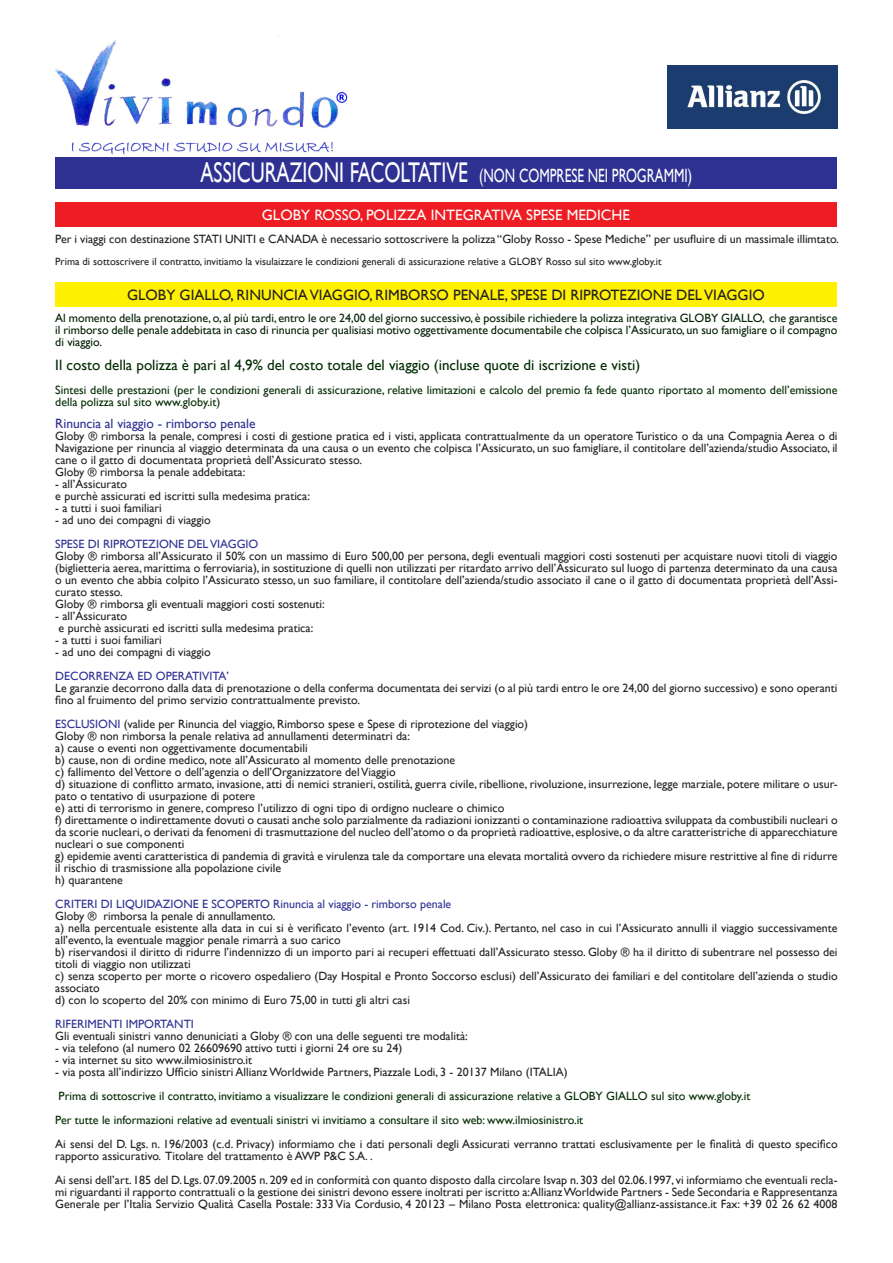
<style>
.page{position:relative;width:893px;height:1263px;background:#fff}
.page>*{position:absolute;margin:0;border:0;box-sizing:border-box;transform-origin:0 0}
.t1{font:19.2px "Gill Sans";color:#fff;scale:.69 1}
.t2{font:15px "Gill Sans";color:#002b00}
.t3{font:15px "Gill Sans";color:#231f20}
.t4{font:15px "Gill Sans";color:#fff}
.t5{font:13.5px "Gill Sans";color:#2e3092}
.t6{font:12px/12px "Gill Sans";color:#231f20}
.t7{font:12px/12px "Gill Sans";color:#002b00}
.t8{font:12px/12px "Gill Sans";color:#001f00;text-align:justify}
.t9{font:12px "Gill Sans";color:#2e3092}
.t10{font:10.5px "Gill Sans";color:#231f20}
.s1{font-size:28.5px}
.s2{color:#2e3092}
</style>
<div class="page">
<div style="left:55px;top:203px;width:782px;height:24px;background:#ee1d23"></div>
<div style="left:55px;top:282px;width:782px;height:25px;background:#fff101"></div>
<img style="left:667px;top:66px;width:170px;height:63px">
<img style="left:55px;top:35px;width:294px;height:124px">
<div style="left:56px;top:158px;width:781px;height:31px;background:#2e3092"></div>
<p class="t1" style="left:200px;top:165px;width:714px"><span class="s1">ASSICURAZIONI FACOLTATIVE</span> (NON COMPRESE NEI PROGRAMMI)</p>
<p class="t4" style="left:262px;top:206px;width:370px">GLOBY ROSSO, POLIZZA INTEGRATIVA SPESE MEDICHE</p>
<p class="t6" style="left:55px;top:233px;width:785px">Per i viaggi con destinazione STATI UNITI e CANADA è necessario sottoscrivere la polizza “Globy Rosso - Spese Mediche” per usufluire di un massimale illimtato.</p>
<p class="t10" style="left:55px;top:255px;width:608px">Prima di sottoscrivere il contratto, invitiamo la visulaizzare le condizioni generali di assicurazione relative a GLOBY Rosso sul sito www.globy.it</p>
<p class="t3" style="left:127px;top:286px;width:639px">GLOBY GIALLO, RINUNCIA VIAGGIO, RIMBORSO PENALE, SPESE DI RIPROTEZIONE DEL VIAGGIO</p>
<p class="t8" style="left:55px;top:312px;width:784px">Al momento della prenotazione, o, al più tardi, entro le ore 24,00 del giorno successivo, è possibile richiedere la polizza integrativa GLOBY GIALLO, che garantisce il rimborso delle penale addebitata in caso di rinuncia per qualisiasi motivo oggettivamente documentabile che colpisca l’Assicurato, un suo famigliare o il compagno di viaggio.</p>
<p class="t2" style="left:55px;top:356px;width:587px">Il costo della polizza è pari al 4,9% del costo totale del viaggio (incluse quote di iscrizione e visti)</p>
<p class="t7" style="left:55px;top:384px;width:784px">Sintesi delle prestazioni (per le condizioni generali di assicurazione, relative limitazioni e calcolo del premio fa fede quanto riportato al momento dell’emissione della polizza sul sito www.globy.it)</p>
<p class="t5" style="left:55px;top:415px;width:202px">Rinuncia al viaggio - rimborso penale</p>
<p class="t6" style="left:55px;top:430px;width:784px;text-align:justify">Globy ® rimborsa la penale, compresi i costi di gestione pratica ed i visti, applicata contrattualmente da un operatore Turistico o da una Compagnia Aerea o di Navigazione per rinuncia al viaggio determinata da una causa o un evento che colpisca l’Assicurato, un suo famigliare, il contitolare dell’azienda/studio Associato, il cane o il gatto di documentata proprietà dell’Assicurato stesso.</p>
<p class="t6" style="left:55px;top:466px;width:192px">Globy ® rimborsa la penale addebitata:</p>
<p class="t6" style="left:55px;top:478px;width:73px">- all’Assicurato</p>
<p class="t6" style="left:55px;top:490px;width:256px">e purchè assicurati ed iscritti sulla medesima pratica:</p>
<p class="t6" style="left:55px;top:502px;width:108px">- a tutti i suoi familiari</p>
<p class="t6" style="left:55px;top:514px;width:157px">- ad uno dei compagni di viaggio</p>
<p class="t9" style="left:55px;top:537px;width:205px">SPESE DI RIPROTEZIONE DEL VIAGGIO</p>
<p class="t6" style="left:55px;top:550px;width:784px;text-align:justify">Globy ® rimborsa all’Assicurato il 50% con un massimo di Euro 500,00 per persona, degli eventuali maggiori costi sostenuti per acquistare nuovi titoli di viaggio (biglietteria aerea, marittima o ferroviaria), in sostituzione di quelli non utilizzati per ritardato arrivo dell’Assicurato sul luogo di partenza determinato da una causa o un evento che abbia colpito l’Assicurato stesso, un suo familiare, il contitolare dell’azienda/studio associato il cane o il gatto di documentata proprietà dell’Assi&shy;curato stesso.</p>
<p class="t6" style="left:55px;top:598px;width:271px">Globy ® rimborsa gli eventuali maggiori costi sostenuti:</p>
<p class="t6" style="left:55px;top:610px;width:73px">- all’Assicurato</p>
<p class="t6" style="left:59px;top:622px;width:256px">e purchè assicurati ed iscritti sulla medesima pratica:</p>
<p class="t6" style="left:55px;top:634px;width:108px">- a tutti i suoi familiari</p>
<p class="t6" style="left:55px;top:646px;width:157px">- ad uno dei compagni di viaggio</p>
<p class="t9" style="left:55px;top:669px;width:175px">DECORRENZA ED OPERATIVITA’</p>
<p class="t6" style="left:55px;top:682px;width:784px">Le garanzie decorrono dalla data di prenotazione o della conferma documentata dei servizi (o al più tardi entro le ore 24,00 del giorno successivo) e sono operanti fino al fruimento del primo servizio contrattualmente previsto.</p>
<p class="t6" style="left:55px;top:718px;width:474px"><span class="s2">ESCLUSIONI</span> (valide per Rinuncia del viaggio, Rimborso spese e Spese di riprotezione del viaggio)</p>
<p class="t6" style="left:55px;top:730px;width:356px">Globy ® non rimborsa la penale relativa ad annullamenti determinatri da:</p>
<p class="t6" style="left:55px;top:742px;width:254px">a) cause o eventi non oggettivamente documentabili</p>
<p class="t6" style="left:55px;top:754px;width:401px">b) cause, non di ordine medico, note all’Assicurato al momento delle prenotazione</p>
<p class="t6" style="left:55px;top:766px;width:342px">c) fallimento del Vettore o dell’agenzia o dell’Organizzatore del Viaggio</p>
<p class="t6" style="left:55px;top:778px;width:784px">d) situazione di conflitto armato, invasione, atti di nemici stranieri, ostilità, guerra civile, ribellione, rivoluzione, insurrezione, legge marziale, potere militare o usur&shy;pato o tentativo di usurpazione di potere</p>
<p class="t6" style="left:55px;top:802px;width:451px">e) atti di terrorismo in genere, compreso l’utilizzo di ogni tipo di ordigno nucleare o chimico</p>
<p class="t6" style="left:55px;top:814px;width:784px;text-align:justify">f) direttamente o indirettamente dovuti o causati anche solo parzialmente da radiazioni ionizzanti o contaminazione radioattiva sviluppata da combustibili nucleari o da scorie nucleari, o derivati da fenomeni di trasmuttazione del nucleo dell’atomo o da proprietà radioattive, esplosive, o da altre caratteristriche di apparecchiature nucleari o sue componenti</p>
<p class="t6" style="left:55px;top:850px;width:784px">g) epidemie aventi caratteristica di pandemia di gravità e virulenza tale da comportare una elevata mortalità ovvero da richiedere misure restrittive al fine di ridurre il rischio di trasmissione alla popolazione civile</p>
<p class="t6" style="left:55px;top:874px;width:69px">h) quarantene</p>
<p class="t9" style="left:55px;top:897px;width:398px">CRITERI DI LIQUIDAZIONE E SCOPERTO Rinuncia al viaggio - rimborso penale</p>
<p class="t6" style="left:55px;top:910px;width:222px">Globy ® rimborsa la penale di annullamento.</p>
<p class="t6" style="left:55px;top:922px;width:784px">a) nella percentuale esistente alla data in cui si è verificato l’evento (art. 1914 Cod. Civ.). Pertanto, nel caso in cui l’Assicurato annulli il viaggio successivamente all’evento, la eventuale maggior penale rimarrà a suo carico</p>
<p class="t6" style="left:55px;top:946px;width:784px">b) riservandosi il diritto di ridurre l’indennizzo di un importo pari ai recuperi effettuati dall’Assicurato stesso. Globy ® ha il diritto di subentrare nel possesso dei titoli di viaggio non utilizzati</p>
<p class="t6" style="left:55px;top:970px;width:784px">c) senza scoperto per morte o ricovero ospedaliero (Day Hospital e Pronto Soccorso esclusi) dell’Assicurato dei familiari e del contitolare dell’azienda o studio associato</p>
<p class="t6" style="left:55px;top:994px;width:356px">d) con lo scoperto del 20% con minimo di Euro 75,00 in tutti gli altri casi</p>
<p class="t9" style="left:55px;top:1017px;width:140px">RIFERIMENTI IMPORTANTI</p>
<p class="t6" style="left:55px;top:1030px;width:414px">Gli eventuali sinistri vanno denuniciati a Globy ® con una delle seguenti tre modalità:</p>
<p class="t6" style="left:55px;top:1042px;width:349px">- via telefono (al numero 02 26609690 attivo tutti i giorni 24 ore su 24)</p>
<p class="t6" style="left:55px;top:1054px;width:198px">- via internet su sito www.ilmiosinistro.it</p>
<p class="t6" style="left:55px;top:1066px;width:514px">- via posta all’indirizzo Ufficio sinistri Allianz Worldwide Partners, Piazzale Lodi, 3 - 20137 Milano (ITALIA)</p>
<p class="t7" style="left:59px;top:1090px;width:693px">Prima di sottoscrive il contratto, invitiamo a visualizzare le condizioni generali di assicurazione relative a GLOBY GIALLO sul sito www.globy.it</p>
<p class="t7" style="left:55px;top:1114px;width:529px">Per tutte le informazioni relative ad eventuali sinistri vi invitiamo a consultare il sito web: www.ilmiosinistro.it</p>
<p class="t6" style="left:55px;top:1138px;width:784px">Ai sensi del D. Lgs. n. 196/2003 (c.d. Privacy) informiamo che i dati personali degli Assicurati verranno trattati esclusivamente per le finalità di questo specifico rapporto assicurativo. Titolare del trattamento è AWP P&amp;C S.A. .</p>
<p class="t6" style="left:55px;top:1174px;width:784px">Ai sensi dell’art. 185 del D. Lgs. 07.09.2005 n. 209 ed in conformità con quanto disposto dalla circolare Isvap n. 303 del 02.06.1997, vi informiamo che eventuali recla&shy;mi riguardanti il rapporto contrattuali o la gestione dei sinistri devono essere inoltrati per iscritto a:Allianz Worldwide Partners - Sede Secondaria e Rappresentanza</p>
<p class="t6" style="left:55px;top:1198px;width:784px">Generale per l’Italia Servizio Qualità Casella Postale: 333 Via Cordusio, 4 20123 – Milano Posta elettronica: quality@allianz-assistance.it Fax: +39 02 26 62 4008</p>
</div>
